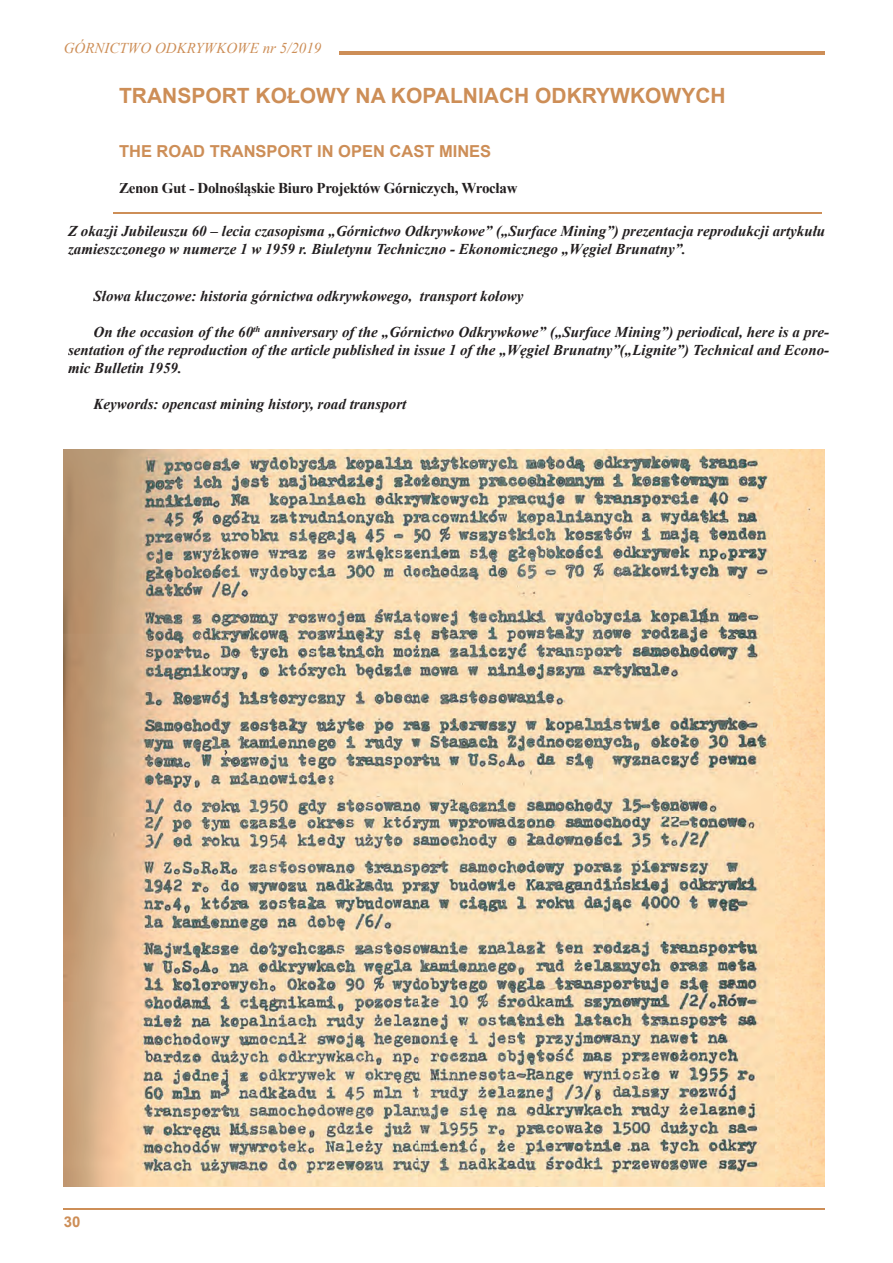
<style>
.page{position:relative;width:893px;height:1263px;background:#fff}
.page>*{position:absolute;margin:0;border:0;box-sizing:border-box;transform-origin:0 0}
.t1{font:700 21px "Arial";color:#cd8e57}
.t2{font:700 16.5px "Arial";color:#cd8e57}
.t3{font:italic 700 15px/18px "Times New Roman";color:#231f20}
.t4{font:700 15px "Times New Roman";letter-spacing:-.02em;color:#231f20}
.t5{font:italic 15px "Times New Roman";color:#cd8e57}
.t6{font:700 15px "Arial";color:#cd8e57}
</style>
<div class="page">
<hr style="left:64px;top:1208px;width:761px;height:1px;background:#cd8e57">
<hr style="left:340px;top:51px;width:485px;height:3px;background:#cd8e57">
<img style="left:64px;top:449px;width:761px;height:737px">
<hr style="left:113px;top:212px;width:709px;height:2px;background:#cd8e57">
<p class="t5" style="left:64px;top:37px;width:259px">GÓRNICTWO ODKRYWKOWE nr 5/2019</p>
<h1 class="t1" style="left:119px;top:82px;width:608px">TRANSPORT KOŁOWY NA KOPALNIACH ODKRYWKOWYCH</h1>
<p class="t2" style="left:119px;top:140px;width:374px">THE ROAD TRANSPORT IN OPEN CAST MINES</p>
<p class="t4" style="left:119px;top:178px;width:400px">Zenon Gut - Dolnośląskie Biuro Projektów Górniczych, Wrocław</p>
<p class="t3" style="left:68px;top:221px;width:759px">Z okazji Jubileuszu 60 – lecia czasopisma „Górnictwo Odkrywkowe” („Surface Mining”) prezentacja reprodukcji artykułu zamieszczonego w numerze 1 w 1959 r. Biuletynu Techniczno - Ekonomicznego „Węgiel Brunatny”.</p>
<p class="t3" style="left:94px;top:287px;width:432px">Słowa kluczowe: historia górnictwa odkrywkowego, transport kołowy</p>
<p class="t3" style="left:68px;top:323px;width:763px;text-align:justify;text-indent:26px">On the occasion of the 60<sup>th</sup> anniversary of the „Górnictwo Odkrywkowe” („Surface Mining”) periodical, here is a pre&shy;sentation of the reproduction of the article published in issue 1 of the „Węgiel Brunatny”(„Lignite”) Technical and Econo&shy;mic Bulletin 1959.</p>
<p class="t3" style="left:94px;top:395px;width:314px">Keywords: opencast mining history, road transport</p>
<p class="t6" style="left:64px;top:1212px;width:18px">30</p>
</div>
